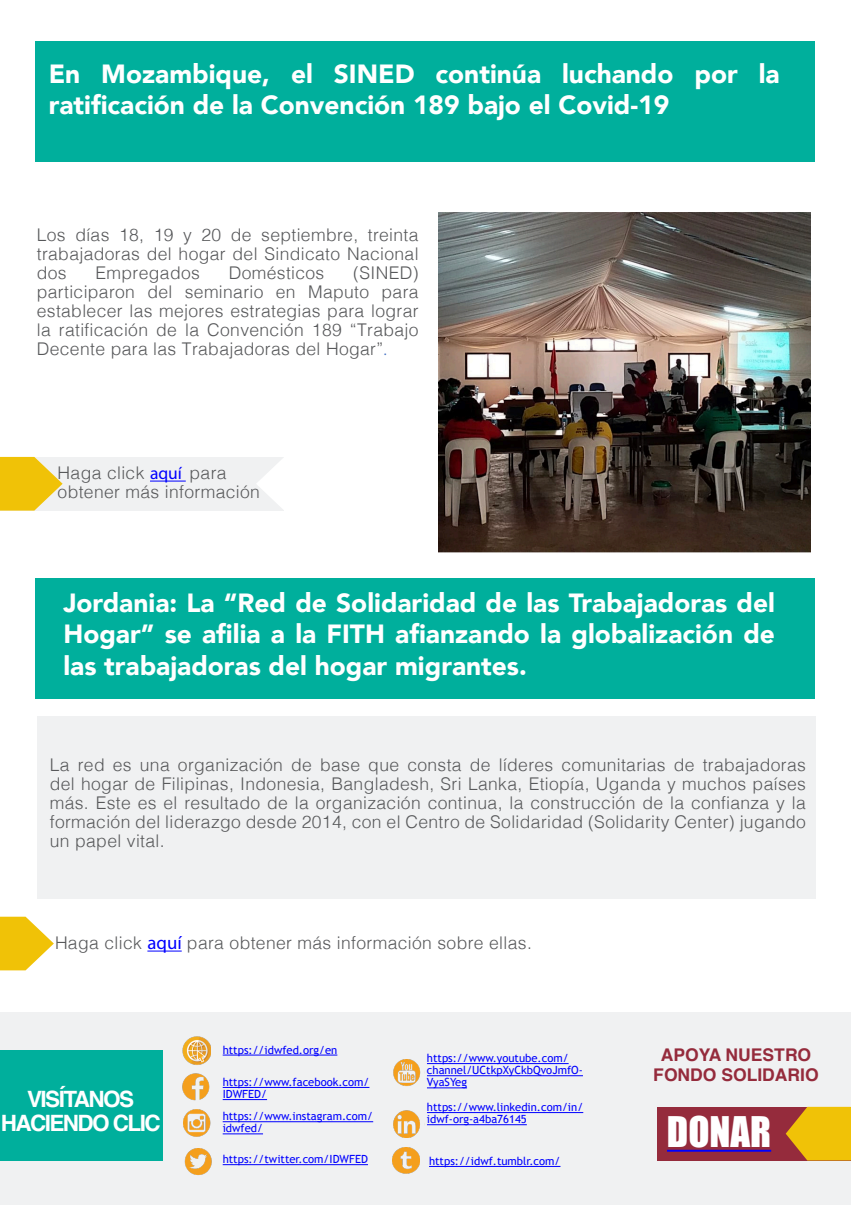
<style>
.page{position:relative;width:851px;height:1205px;background:#fff}
.page>*{position:absolute;margin:0;border:0;box-sizing:border-box;transform-origin:0 0}
.t1{font:38.75px "Impact";color:#fff}
.t2{font:900 26.25px/31.2px "Avenir";color:#fff;text-align:justify}
.t3{font:700 22.5px/24.2px "Helvetica";letter-spacing:-.07em;color:#fff;text-align:center}
.t4{font:300 17.5px/18.9px "Helvetica";letter-spacing:.02em;color:#57585a;text-align:justify}
.t5{font:700 17.5px/20.1px "Helvetica";color:#952b3c;text-align:center}
.t6{font:11.25px/12.1px "Trebuchet MS";color:#00f}
.s1{font-family:"Myriad Pro";font-weight:400;font-size:13.75px;color:#4472c4}
.s2{font-family:"Myriad Pro";font-weight:400;color:#00f}
.s3{font-family:"Myriad Pro";font-weight:400;font-size:18.75px;color:#00f}
</style>
<div class="page">
<div style="left:36px;top:41px;width:778px;height:121px;background:#00af9c"></div>
<div style="left:0;top:457px;width:283px;height:54px;background:#f0f1f2"></div>
<div style="left:37px;top:716px;width:778px;height:182px;background:#f0f1f2"></div>
<img style="left:438px;top:213px;width:372px;height:340px">
<svg style="left:0;top:457px;width:63px;height:54px"></svg>
<svg style="left:0;top:916px;width:54px;height:54px"></svg>
<svg style="left:257px;top:457px;width:27px;height:54px"></svg>
<hr style="left:150px;top:481px;width:36px;height:1px;background:#00f">
<div style="left:36px;top:578px;width:778px;height:120px;background:#00af9c"></div>
<hr style="left:147px;top:950px;width:35px;height:1px;background:#00f">
<div style="left:0;top:1012px;width:850px;height:193px;background:#f0f1f2"></div>
<div style="left:657px;top:1107px;width:193px;height:53px;background:#952b3c"></div>
<div style="left:0;top:1050px;width:163px;height:110px;background:#00af9c"></div>
<img style="left:393px;top:1147px;width:26px;height:27px">
<img style="left:184px;top:1109px;width:26px;height:28px">
<img style="left:393px;top:1059px;width:28px;height:27px">
<img style="left:183px;top:1073px;width:27px;height:28px">
<img style="left:183px;top:1036px;width:28px;height:29px">
<img style="left:393px;top:1110px;width:27px;height:27px">
<img style="left:184px;top:1148px;width:28px;height:27px">
<hr style="left:223px;top:1087px;width:146px;height:1px;background:#00f">
<hr style="left:223px;top:1099px;width:44px;height:1px;background:#00f">
<hr style="left:223px;top:1121px;width:150px;height:1px;background:#00f">
<hr style="left:223px;top:1133px;width:40px;height:1px;background:#00f">
<hr style="left:427px;top:1063px;width:141px;height:1px;background:#00f">
<hr style="left:427px;top:1075px;width:156px;height:1px;background:#00f">
<hr style="left:427px;top:1087px;width:40px;height:1px;background:#00f">
<hr style="left:223px;top:1164px;width:145px;height:1px;background:#00f">
<hr style="left:429px;top:1166px;width:131px;height:1px;background:#00f">
<hr style="left:223px;top:1054px;width:114px;height:1px;background:#00f">
<hr style="left:427px;top:1112px;width:156px;height:1px;background:#00f">
<hr style="left:427px;top:1124px;width:99px;height:1px;background:#00f">
<svg style="left:785px;top:1107px;width:65px;height:53px"></svg>
<hr style="left:667px;top:1150px;width:104px;height:1px;background:#00f">
<p class="t2" style="left:49px;top:58px;width:732px">En Mozambique, el SINED continúa luchando por la ratificación de la Convención 189 bajo el Covid-19</p>
<p class="t4" style="left:37px;top:224px;width:383px">Los días 18, 19 y 20 de septiembre, treinta trabajadoras del hogar del Sindicato Nacional dos</p>
<p class="t4" style="left:37px;top:262px;width:383px;text-indent:316px">(SINED) participaron del seminario en Maputo para establecer las mejores estrategias para lograr la ratificación de la Convención 189 “Trabajo Decente para las Trabajadoras del Hogar”<span class="s1">.</span></p>
<p class="t4" style="left:96px;top:262px;width:106px">Empregados</p>
<p class="t4" style="left:229px;top:262px;width:97px">Domésticos</p>
<p class="t4" style="left:58px;top:462px;width:204px">Haga click <span class="s2">aquí</span> para obtener más información</p>
<p class="t2" style="left:63px;top:586px;width:713px">Jordania: La “Red de Solidaridad de las Trabajadoras del Hogar” se afilia a la FITH afianzando la globalización de las trabajadoras del hogar migrantes.</p>
<p class="t4" style="left:50px;top:754px;width:757px">La red es una organización de base que consta de líderes comunitarias de trabajadoras del hogar de Filipinas, Indonesia, Bangladesh, Sri Lanka, Etiopía, Uganda y muchos países más. Este es el resultado de la organización continua, la construcción de la confianza y la formación del liderazgo desde 2014, con el Centro de Solidaridad (Solidarity Center) jugando un papel vital.</p>
<p class="t4" style="left:55px;top:932px;width:478px">Haga click <span class="s3">aquí</span> para obtener más información sobre ellas.</p>
<p class="t3" style="left:1px;top:1087px;width:161px">VISÍTANOS<br>HACIENDO CLIC</p>
<p class="t6" style="left:223px;top:1043px;width:116px">https://idwfed.org/en</p>
<p class="t6" style="left:223px;top:1076px;width:148px">https://www.facebook.com/<br>IDWFED/</p>
<p class="t6" style="left:223px;top:1110px;width:152px">https://www.instagram.com/ idwfed/</p>
<p class="t6" style="left:427px;top:1052px;width:157px">https://www.youtube.com/ channel/UCtkpXyCkbQvoJmfO-<br>VyaSYeg</p>
<p class="t6" style="left:427px;top:1101px;width:158px">https://www.linkedin.com/in/ idwf-org-a4ba76145</p>
<p class="t6" style="left:223px;top:1153px;width:147px">https://twitter.com/IDWFED</p>
<p class="t6" style="left:429px;top:1155px;width:133px">https://idwf.tumblr.com/</p>
<p class="t5" style="left:653px;top:1045px;width:167px">APOYA NUESTRO<br>FONDO SOLIDARIO</p>
<p class="t1" style="left:667px;top:1101px;width:106px">DONAR</p>
</div>
